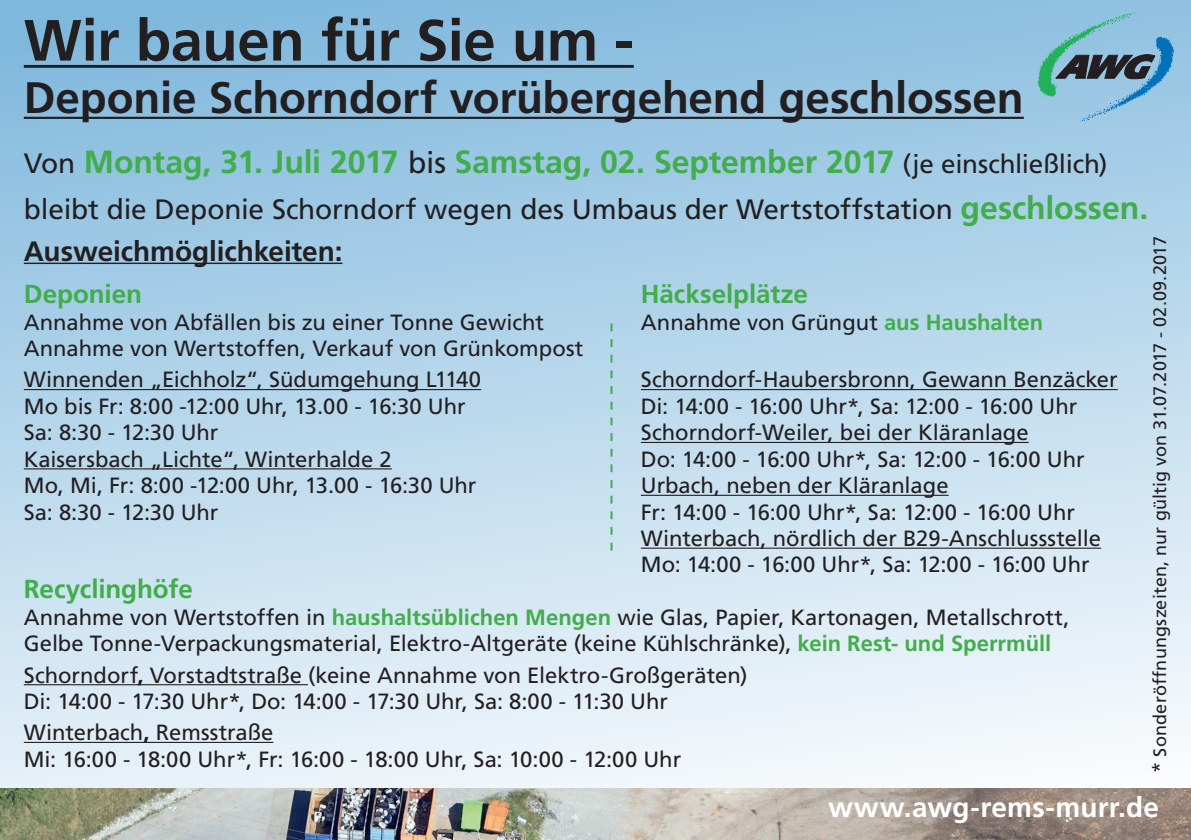
<style>
.page{position:relative;width:1191px;height:840px;background:#fff}
.page>*{position:absolute;margin:0;border:0;box-sizing:border-box;transform-origin:0 0}
.t1{font:700 58px "Frutiger LT Std";letter-spacing:-.01em;color:#231f20}
.t2{font:700 44px "Frutiger LT Std";letter-spacing:-.005em;color:#231f20}
.t3{font:700 32px "Frutiger LT Std";letter-spacing:-.005em;color:#40ae49}
.t4{font:28px "Frutiger LT Std";letter-spacing:-.005em;color:#231f20}
.t5{font:700 28px "Frutiger LT Std";letter-spacing:-.005em;color:#231f20}
.t6{font:700 28px "Frutiger LT Std";letter-spacing:.01em;color:#fff}
.t7{font:700 26px "Frutiger LT Std";letter-spacing:-.005em;color:#40ae49}
.t8{font:22px/26.4px "Frutiger LT Std";color:#231f20}
.t9{font:18px "Frutiger LT Std";letter-spacing:.005em;color:#231f20}
.s1{font-weight:400;font-size:28px;color:#231f20}
.s2{font-weight:400;font-size:30px;color:#231f20}
.s3{font-weight:400;font-size:26px;color:#231f20}
.s4{font-weight:700;font-size:32px;color:#40ae49}
.s5{font-size:20px}
.s6{font-weight:700;color:#40ae49}
.s7{font-weight:700}
</style>
<div class="page">
<div style="left:0;top:0;width:1191px;height:839px;background:linear-gradient(to bottom,#85bbde,#f8fafc)"></div>
<svg style="left:1037px;top:12px;width:137px;height:110px;background:#7badc4"></svg>
<hr style="left:24px;top:65px;width:610px;height:3px;background:#231f20">
<hr style="left:24px;top:117px;width:999px;height:2px;background:#231f20">
<img style="left:0;top:788px;width:1191px;height:51px">
<hr style="left:24px;top:683px;width:284px;height:2px;background:#231f20">
<hr style="left:24px;top:741px;width:249px;height:1px;background:#231f20">
<svg style="left:610px;top:323px;width:2px;height:227px"></svg>
<hr style="left:24px;top:389px;width:457px;height:1px;background:#231f20">
<hr style="left:24px;top:468px;width:368px;height:1px;background:#231f20">
<hr style="left:641px;top:389px;width:476px;height:1px;background:#231f20">
<hr style="left:641px;top:441px;width:387px;height:2px;background:#231f20">
<hr style="left:641px;top:494px;width:307px;height:1px;background:#231f20">
<hr style="left:641px;top:547px;width:460px;height:1px;background:#231f20">
<hr style="left:24px;top:262px;width:318px;height:2px;background:#231f20">
<h1 class="t1" style="left:24px;top:6px;width:611px">Wir bauen für Sie um -</h1>
<h2 class="t2" style="left:24px;top:72px;width:1001px">Deponie Schorndorf vorübergehend geschlossen</h2>
<h3 class="t3" style="left:24px;top:143px;width:1085px"><span class="s1">Von</span> Montag, 31. Juli 2017 <span class="s2">bis</span> Samstag, 02. September 2017 <span class="s3">(je einschließlich)</span></h3>
<p class="t4" style="left:24px;top:192px;width:1125px">bleibt die Deponie Schorndorf wegen des Umbaus der Wertstoffstation <span class="s4">geschlossen.</span></p>
<p class="t5" style="left:24px;top:234px;width:320px">Ausweichmöglichkeiten:</p>
<p class="t9" style="left:1149px;top:772px;width:538px;rotate:-90deg"><span class="s5">*</span> Sonderöffnungszeiten, nur gültig von 31.07.2017 - 02.09.2017</p>
<p class="t7" style="left:641px;top:279px;width:168px">Häckselplätze</p>
<p class="t8" style="left:641px;top:309px;width:404px">Annahme von Grüngut <span class="s6">aus Haushalten</span></p>
<p class="t8" style="left:641px;top:366px;width:478px">Schorndorf-Haubersbronn, Gewann Benzäcker Di: 14:00 - 16:00 Uhr*, Sa: 12:00 - 16:00 Uhr Schorndorf-Weiler, bei der Kläranlage<br>Do: 14:00 - 16:00 Uhr*, Sa: 12:00 - 16:00 Uhr Urbach, neben der Kläranlage<br>Fr: 14:00 - 16:00 Uhr*, Sa: 12:00 - 16:00 Uhr Winterbach, nördlich der B29-Anschlussstelle Mo: 14:00 - 16:00 Uhr*, Sa: 12:00 - 16:00 Uhr</p>
<p class="t7" style="left:24px;top:279px;width:120px">Deponien</p>
<p class="t8" style="left:24px;top:309px;width:561px">Annahme von Abfällen bis zu einer Tonne Gewicht<br>Annahme von Wertstoffen, Verkauf von Grünkompost</p>
<p class="t8" style="left:24px;top:366px;width:459px">Winnenden „Eichholz“, Südumgehung L1140<br>Mo bis Fr: 8:00 -12:00 Uhr, 13.00 - 16:30 Uhr Sa: 8:30 - 12:30 Uhr<br>Kaisersbach „Lichte“, Winterhalde 2<br>Mo, Mi, Fr: 8:00 -12:00 Uhr, 13.00 - 16:30 Uhr Sa: 8:30 - 12:30 Uhr</p>
<p class="t7" style="left:24px;top:573px;width:170px">Recyclinghöfe</p>
<p class="t8" style="left:24px;top:603px;width:1047px">Annahme von Wertstoffen in <span class="s6">haushaltsüblichen Mengen</span> wie Glas, Papier, Kartonagen, Metallschrott,<br>Gelbe Tonne-Verpackungsmaterial, Elektro-Altgeräte (keine Kühlschränke), <span class="s6">kein Rest- und Sperrmüll</span></p>
<p class="t8" style="left:24px;top:661px;width:725px">Schorndorf<span class="s7">,</span> Vorstadtstraße (keine Annahme von Elektro-Großgeräten)<br>Di: 14:00 - 17:30 Uhr*, Do: 14:00 - 17:30 Uhr, Sa: 8:00 - 11:30 Uhr</p>
<p class="t8" style="left:24px;top:719px;width:659px">Winterbach<span class="s7">,</span> Remsstraße<br>Mi: 16:00 - 18:00 Uhr*, Fr: 16:00 - 18:00 Uhr, Sa: 10:00 - 12:00 Uhr</p>
<p class="t6" style="left:828px;top:790px;width:333px">www.awg-rems-murr.de</p>
</div>
